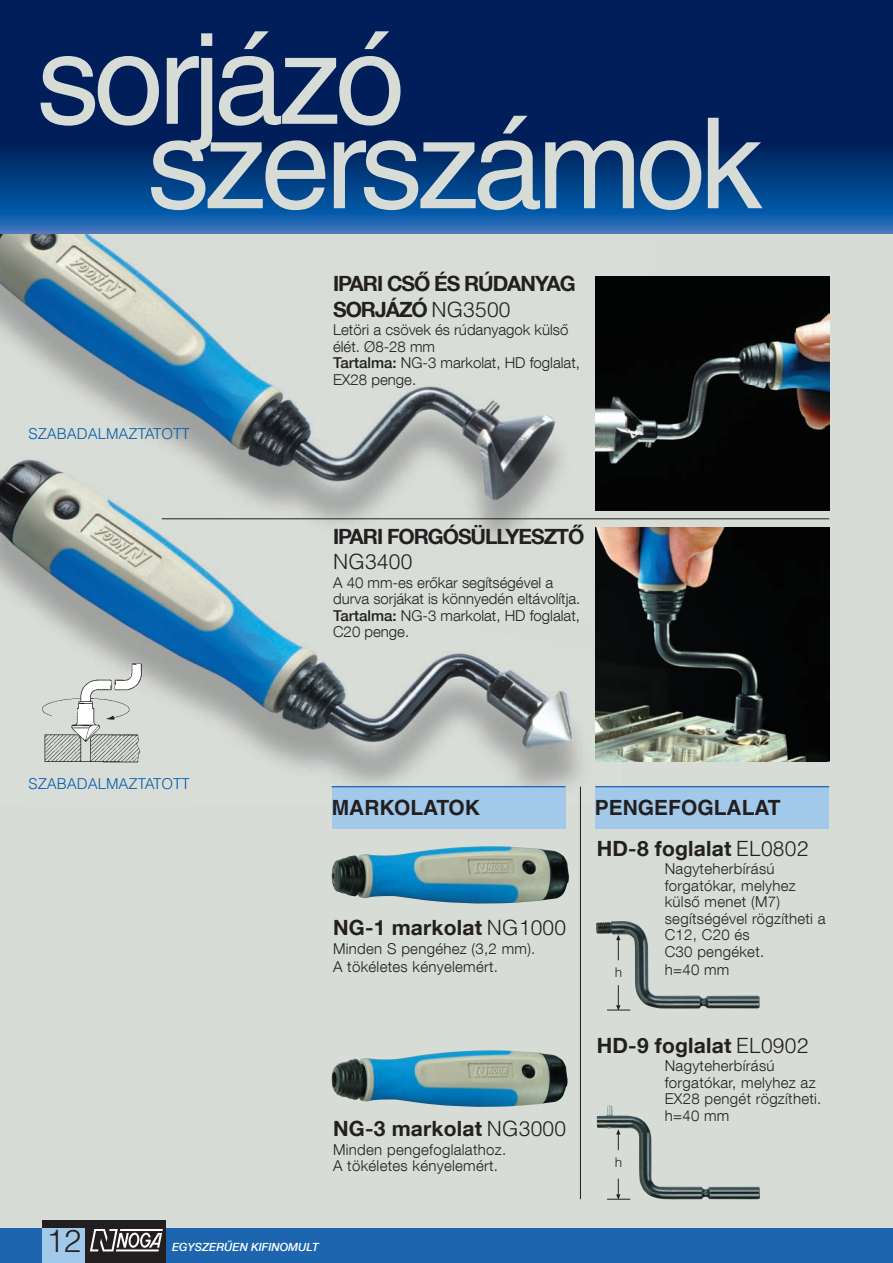
<style>
.page{position:relative;width:893px;height:1263px;background:#fff}
.page>*{position:absolute;margin:0;border:0;box-sizing:border-box;transform-origin:0 0}
.t1{font:126px "Helvetica MK";letter-spacing:-.05em;color:#d8dcd6}
.t2{font:300 31.5px "Helvetica LT Std";color:#231f20}
.Szerszámcsoport{font:700 21px/25.2px "Helvetica Neue LT Com";letter-spacing:-.05em;color:#231f20}
.Szerszámcsoport-2{font:700 21px "Helvetica Neue LT Com";letter-spacing:.01em;color:#231f20}
.Szerszámcsoport-3{font:700 21px "Helvetica LT Std";color:#231f20}
.Szerszámcsoport-4{font:300 15px/16.5px "Helvetica Neue LT Com";letter-spacing:.02em;color:#231f20}
.Szerszámcsoport-5{font:300 15px/16.5px "Helvetica Neue LT Com";color:#231f20}
.Szerszámcsoport-6{font:300 15px "Helvetica LT Std";color:#015bab}
.Szerszámcsoport-7{font:300 13.5px "Helvetica LT Std";color:#231f20}
.SIMPLY_SOPHISTICATED{font:italic 500 11.25px "Helvetica Neue LT Com";color:#fff}
.s1{font-family:"Helvetica LT Std";font-weight:300}
.s2{font-weight:500}
</style>
<div class="page">
<div style="left:0;top:0;width:893px;height:1242px;background:#d8dcd6"></div>
<img style="left:0;top:234px;width:655px;height:286px">
<img style="left:0;top:455px;width:619px;height:334px">
<div style="left:0;top:0;width:893px;height:145px;background:#001f5a"></div>
<div style="left:0;top:144px;width:893px;height:69px;background:linear-gradient(to bottom,#00205a,#015aa8)"></div>
<div style="left:0;top:212px;width:893px;height:22px;background:linear-gradient(to bottom,#005aab,#4b77bc)"></div>
<div style="left:0;top:1229px;width:893px;height:34px;background:#1d65af"></div>
<div style="left:43px;top:1220px;width:123px;height:43px;background:#231f20"></div>
<hr style="left:120px;top:1229px;width:43px;height:2px;background:#fff">
<svg style="left:90px;top:1229px;width:72px;height:22px"></svg>
<div style="left:43px;top:1229px;width:42px;height:34px;background:#a3c9ea"></div>
<div style="left:332px;top:787px;width:234px;height:42px;background:#a3c9ea"></div>
<div style="left:595px;top:787px;width:234px;height:42px;background:#a3c9ea"></div>
<hr style="left:580px;top:787px;width:1px;height:412px;background:#231f20">
<hr style="left:332px;top:786px;width:234px;height:1px;background:#1d65af">
<hr style="left:595px;top:786px;width:234px;height:1px;background:#1d65af">
<hr style="left:162px;top:518px;width:667px;height:1px;background:#231f20">
<img style="left:596px;top:921px;width:164px;height:88px">
<img style="left:597px;top:1105px;width:163px;height:94px">
<img style="left:595px;top:276px;width:234px;height:234px">
<img style="left:332px;top:1050px;width:236px;height:57px">
<img style="left:332px;top:846px;width:237px;height:57px">
<img style="left:595px;top:527px;width:234px;height:234px">
<svg style="left:616px;top:935px;width:4px;height:25px"></svg>
<svg style="left:607px;top:985px;width:23px;height:26px"></svg>
<svg style="left:616px;top:1129px;width:4px;height:21px"></svg>
<svg style="left:607px;top:1179px;width:23px;height:21px"></svg>
<img style="left:42px;top:663px;width:102px;height:103px">
<p class="t1" style="left:37px;top:6px;width:370px">sorjázó</p>
<p class="t1" style="left:147px;top:91px;width:617px">szerszámok</p>
<p class="Szerszámcsoport-6" style="left:29px;top:424px;width:135px">SZABADALMAZTATOTT</p>
<p class="Szerszámcsoport" style="left:333px;top:271px;width:244px">IPARI CSŐ ÉS RÚDANYAG<br>SORJÁZÓ <span class="s1">NG3500</span></p>
<p class="Szerszámcsoport-5" style="left:333px;top:321px;width:237px">Letöri a csövek és rúdanyagok külső élét. Ø8-28 mm</p>
<p class="Szerszámcsoport-5" style="left:333px;top:354px;width:248px"><span class="s2">Tartalma:</span> NG-3 markolat, HD foglalat,<br>EX28 penge.</p>
<p class="Szerszámcsoport" style="left:333px;top:523px;width:253px">IPARI FORGÓSÜLLYESZTŐ<br><span class="s1">NG3400</span></p>
<p class="Szerszámcsoport-5" style="left:333px;top:574px;width:249px">A 40 mm-es erőkar segítségével a durva sorjákat is könnyedén eltávolítja.</p>
<p class="Szerszámcsoport-5" style="left:333px;top:607px;width:248px"><span class="s2">Tartalma:</span> NG-3 markolat, HD foglalat,<br>C20 penge.</p>
<p class="Szerszámcsoport-6" style="left:29px;top:774px;width:135px">SZABADALMAZTATOTT</p>
<p class="Szerszámcsoport-3" style="left:332px;top:795px;width:16px">MARKOLA</p>
<p class="Szerszámcsoport-3" style="left:436px;top:795px;width:29px">TOK</p>
<p class="Szerszámcsoport-3" style="left:595px;top:795px;width:102px">PENGEFOGLALA</p>
<p class="Szerszámcsoport-3" style="left:768px;top:795px;width:14px">T</p>
<p class="Szerszámcsoport-2" style="left:333px;top:914px;width:235px">NG-1 MARKOLAT <span class="s1">NG1000</span></p>
<p class="Szerszámcsoport-4" style="left:333px;top:940px;width:204px">Minden S pengéhez (3,2 mm).</p>
<p class="Szerszámcsoport-4" style="left:333px;top:958px;width:167px">A tökéletes kényelemért.</p>
<p class="Szerszámcsoport" style="left:597px;top:835px;width:213px">HD-8 FOGLALAT <span class="s1">EL0802</span></p>
<p class="Szerszámcsoport-4" style="left:665px;top:860px;width:162px">Nagyteherbírású forgatókar, melyhez külső menet (M7) segítségével rögzítheti a<br>C12, C20 és<br>C30 pengéket.</p>
<p class="Szerszámcsoport-4" style="left:665px;top:961px;width:66px">h=40 mm</p>
<p class="Szerszámcsoport-7" style="left:615px;top:964px;width:9px">H</p>
<p class="Szerszámcsoport-2" style="left:333px;top:1115px;width:235px">NG-3 MARKOLAT <span class="s1">NG3000</span></p>
<p class="Szerszámcsoport-4" style="left:333px;top:1141px;width:175px">Minden pengefoglalathoz.</p>
<p class="Szerszámcsoport-4" style="left:333px;top:1157px;width:167px">A tökéletes kényelemért.</p>
<p class="t2" style="left:46px;top:1221px;width:37px">12</p>
<p class="SIMPLY_SOPHISTICATED" style="left:172px;top:1241px;width:148px">EGYSZERŰEN KIFINOMULT</p>
<p class="Szerszámcsoport" style="left:597px;top:1032px;width:213px">HD-9 FOGLALAT <span class="s1">EL0902</span></p>
<p class="Szerszámcsoport-4" style="left:665px;top:1057px;width:158px">Nagyteherbírású forgatókar, melyhez az<br>EX28 pengét rögzítheti. h=40 mm</p>
<p class="Szerszámcsoport-7" style="left:615px;top:1154px;width:9px">H</p>
</div>
